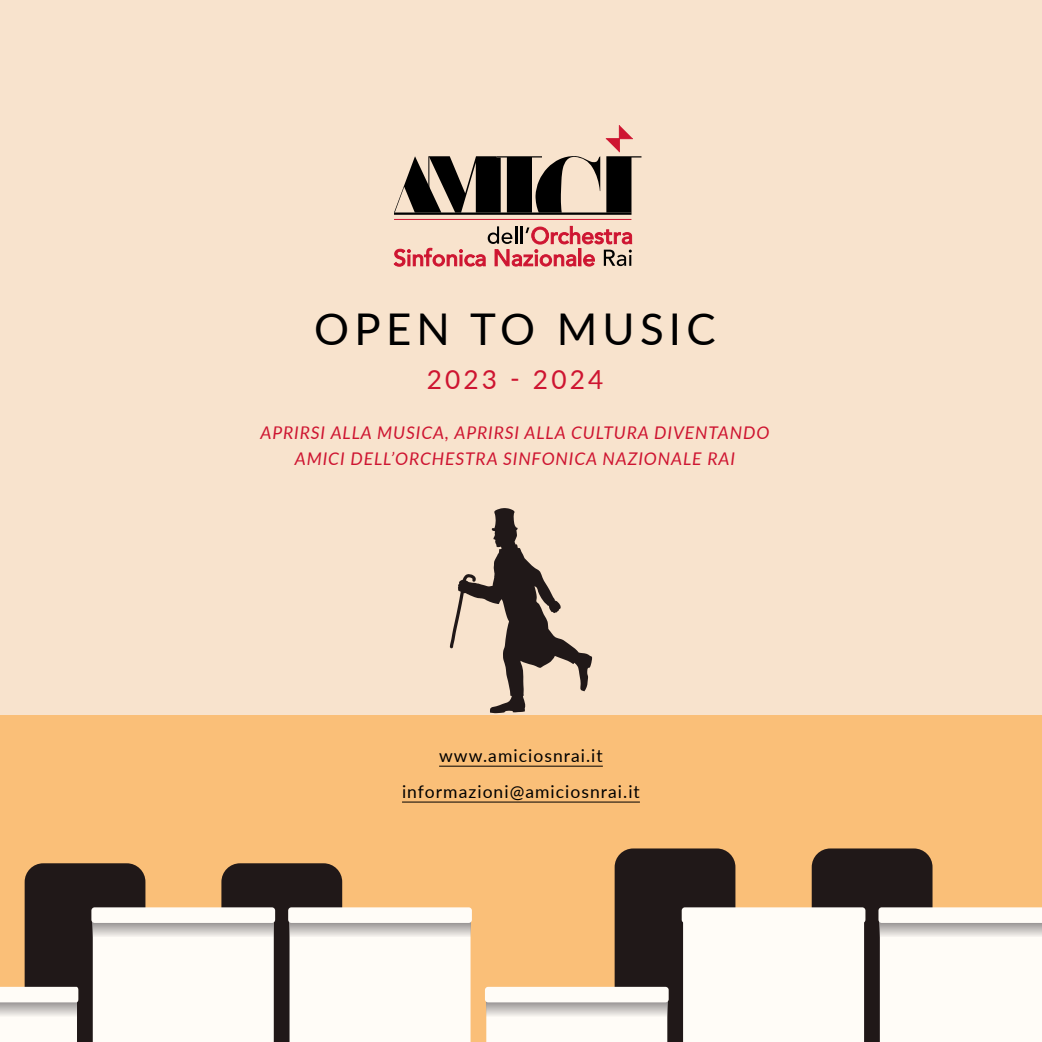
<style>
.page{position:relative;width:1042px;height:1042px;background:#fff}
.page>*{position:absolute;margin:0;border:0;box-sizing:border-box;transform-origin:0 0}
.t1{font:43.75px "Lato";letter-spacing:.12em;color:#000}
.t2{font:26.25px "Lato";letter-spacing:.12em;color:#ce1531}
.t3{font:italic 17.5px/25.9px "Lato";letter-spacing:.05em;color:#ce1531;text-align:center}
.t4{font:17.5px/35.9px "Lato";letter-spacing:.06em;color:#000;text-align:center}
</style>
<div class="page">
<div style="left:0;top:714px;width:1042px;height:328px;background:#fabf78"></div>
<div style="left:0;top:0;width:1042px;height:714px;background:#f8e3cd"></div>
<svg style="left:394px;top:156px;width:206px;height:56px"></svg>
<svg style="left:606px;top:125px;width:35px;height:88px"></svg>
<hr style="left:428px;top:156px;width:1px;height:35px;background:#000">
<svg style="left:394px;top:226px;width:238px;height:40px"></svg>
<hr style="left:394px;top:212px;width:237px;height:3px;background:#000">
<hr style="left:394px;top:219px;width:237px;height:1px;background:#ce1531">
<svg style="left:0;top:863px;width:470px;height:179px"></svg>
<svg style="left:289px;top:923px;width:181px;height:14px"></svg>
<div style="left:288px;top:907px;width:184px;height:16px;background:#fffcf7;border-radius:3px"></div>
<svg style="left:486px;top:848px;width:556px;height:194px"></svg>
<hr style="left:439px;top:766px;width:164px;height:1px;background:#000">
<hr style="left:402px;top:801px;width:238px;height:1px;background:#000">
<svg style="left:450px;top:508px;width:142px;height:205px"></svg>
<h1 class="t1" style="left:314px;top:298px;width:403px">OPEN TO MUSIC</h1>
<h2 class="t2" style="left:427px;top:361px;width:178px">2023 - 2024</h2>
<p class="t3" style="left:261px;top:419px;width:510px">APRIRSI ALLA MUSICA, APRIRSI ALLA CULTURA DIVENTANDO<br>AMICI DELL’ORCHESTRA SINFONICA NAZIONALE RAI</p>
<p class="t4" style="left:402px;top:737px;width:239px">www.amiciosnrai.it informazioni@amiciosnrai.it</p>
</div>
